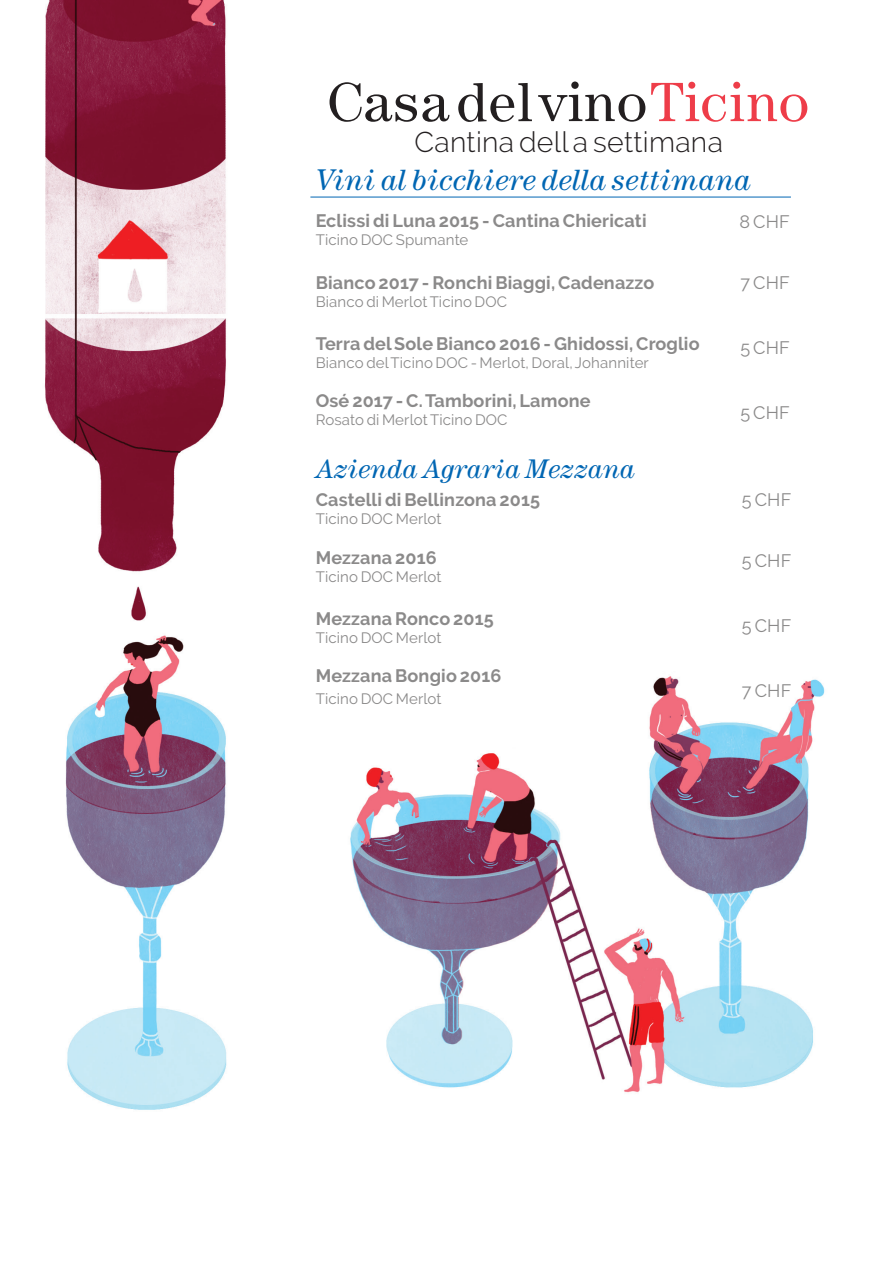
<style>
.page{position:relative;width:893px;height:1263px;background:#fff}
.page>*{position:absolute;margin:0;border:0;box-sizing:border-box;transform-origin:0 0}
.t1{font:italic 30px "Century";letter-spacing:.01em;color:#0166b3}
.t2{font:300 28.5px "Raleway";letter-spacing:.01em;color:#231f20}
.t3{font:italic 27px "Century";letter-spacing:.01em;color:#0166b3}
.t4{font:700 18px "Raleway";letter-spacing:.01em;color:#8b8a8a}
.t5{font:18px "Raleway";letter-spacing:.01em;color:#8b8a8a}
.t6{font:15px "Raleway";letter-spacing:.01em;color:#8b8a8a}
</style>
<div class="page">
<img style="left:44px;top:0;width:781px;height:1110px">
<hr style="left:310px;top:197px;width:481px;height:1px;background:#0166b3">
<div style="left:733px;top:82px;width:7px;height:7px;background:#ee3d49;border-radius:50%"></div>
<div style="left:688px;top:82px;width:7px;height:7px;background:#ee3d49;border-radius:50%"></div>
<div style="left:571px;top:81px;width:8px;height:8px;background:#231f20;border-radius:4px"></div>
<svg style="left:458px;top:83px;width:74px;height:39px"></svg>
<svg style="left:330px;top:82px;width:119px;height:40px"></svg>
<svg style="left:538px;top:94px;width:107px;height:28px"></svg>
<svg style="left:651px;top:83px;width:156px;height:39px"></svg>
<h2 class="t2" style="left:414px;top:125px;width:310px">Cantina dell a settimana</h2>
<h1 class="t1" style="left:316px;top:162px;width:437px">Vini al bicchiere della settimana</h1>
<p class="t4" style="left:316px;top:210px;width:332px">Eclissi di Luna 2015 - Cantina Chiericati</p>
<p class="t6" style="left:316px;top:231px;width:154px">Ticino DOC Spumante</p>
<p class="t4" style="left:316px;top:272px;width:340px">Bianco 2017 - Ronchi Biaggi, Cadenazzo</p>
<p class="t6" style="left:316px;top:292px;width:193px">Bianco di Merlot Ticino DOC</p>
<p class="t4" style="left:316px;top:333px;width:385px">Terra del Sole Bianco 2016 - Ghidossi, Croglio</p>
<p class="t6" style="left:316px;top:354px;width:335px">Bianco del Ticino DOC - Merlot, Doral, Johanniter</p>
<p class="t4" style="left:316px;top:390px;width:276px">Osé 2017 - C. Tamborini, Lamone</p>
<p class="t6" style="left:316px;top:411px;width:193px">Rosato di Merlot Ticino DOC</p>
<h3 class="t3" style="left:316px;top:454px;width:321px">Azienda Agraria Mezzana</h3>
<p class="t4" style="left:316px;top:489px;width:226px">Castelli di Bellinzona 2015</p>
<p class="t6" style="left:316px;top:510px;width:127px">Ticino DOC Merlot</p>
<p class="t4" style="left:316px;top:547px;width:122px">Mezzana 2016</p>
<p class="t6" style="left:316px;top:567px;width:127px">Ticino DOC Merlot</p>
<p class="t4" style="left:316px;top:608px;width:180px">Mezzana Ronco 2015</p>
<p class="t6" style="left:316px;top:629px;width:127px">Ticino DOC Merlot</p>
<p class="t4" style="left:316px;top:665px;width:187px">Mezzana Bongio 2016</p>
<p class="t6" style="left:316px;top:690px;width:127px">Ticino DOC Merlot</p>
<p class="t5" style="left:739px;top:211px;width:52px">8 CHF</p>
<p class="t5" style="left:741px;top:272px;width:51px">7 CHF</p>
<p class="t5" style="left:740px;top:337px;width:51px">5 CHF</p>
<p class="t5" style="left:740px;top:402px;width:51px">5 CHF</p>
<p class="t5" style="left:742px;top:489px;width:51px">5 CHF</p>
<p class="t5" style="left:742px;top:550px;width:51px">5 CHF</p>
<p class="t5" style="left:742px;top:615px;width:51px">5 CHF</p>
<p class="t5" style="left:742px;top:680px;width:51px">7 CHF</p>
</div>
